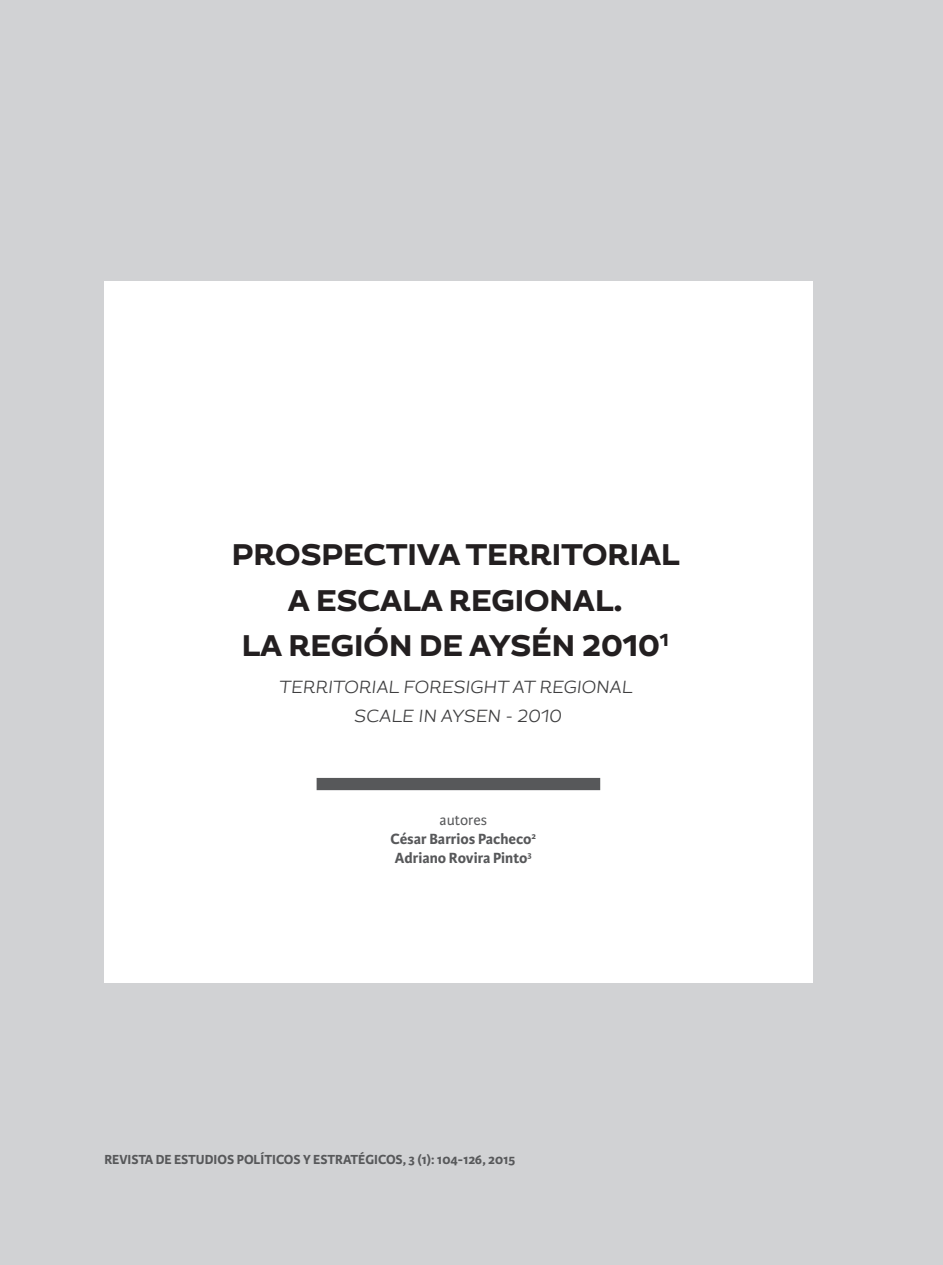
<style>
.page{position:relative;width:943px;height:1265px;background:#d1d2d4}
.page>*{position:absolute;margin:0;border:0;box-sizing:border-box;transform-origin:0 0}
.t1{font:800 29.75px/45.5px "Magallanes";color:#231f20;text-align:center}
.t2{font:italic 300 17.5px/29.8px "Magallanes";color:#3e3e3f;text-align:center}
.t3{font:700 15.75px/19.2px "Karmina Sans";color:#57585a;text-align:center}
.t4{font:700 14px "Karmina Sans";color:#57585a}
.s1{font-weight:400}
</style>
<div class="page">
<div style="left:104px;top:281px;width:708px;height:702px;background:#fff"></div>
<div style="left:316px;top:778px;width:284px;height:12px;background:#57585a"></div>
<p class="t1" style="left:232px;top:534px;width:449px">PROSPECTIVA TERRITORIAL<br>A ESCALA REGIONAL.<br>LA REGIÓN DE AYSÉN 2010<sup>1</sup></p>
<p class="t2" style="left:279px;top:672px;width:355px">TERRITORIAL FORESIGHT AT REGIONAL<br>SCALE IN AYSEN - 2010</p>
<p class="t3" style="left:390px;top:810px;width:147px"><span class="s1">autores<br></span>César Barrios Pacheco<sup>2<br></sup>Adriano Rovira Pinto<sup>3</sup></p>
<p class="t4" style="left:104px;top:1152px;width:412px">REVISTA DE ESTUDIOS POLÍTICOS Y ESTRATÉGICOS, 3 (1): 104-126, 2015</p>
</div>
